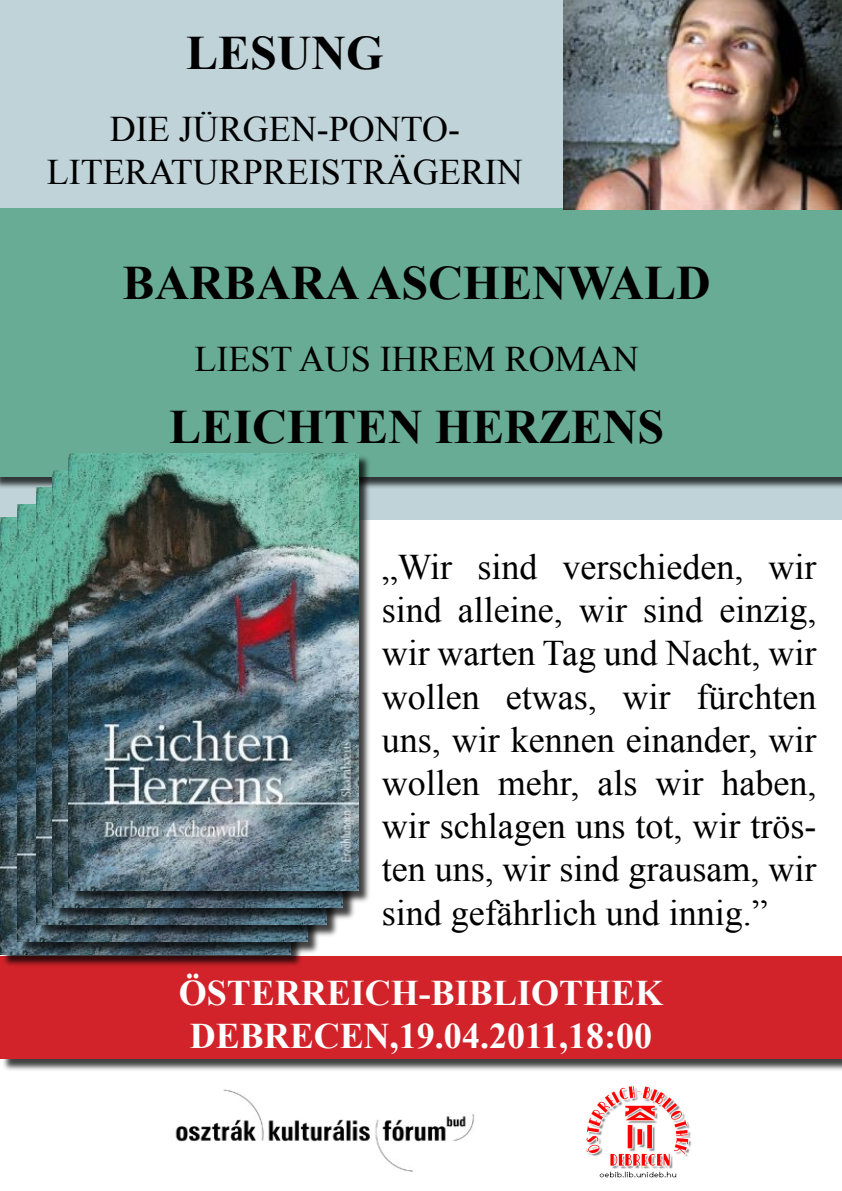
<style>
.page{position:relative;width:842px;height:1191px;background:#fff}
.page>*{position:absolute;margin:0;border:0;box-sizing:border-box;transform-origin:0 0}
.t1{font:700 48px "Times New Roman";color:#000}
.t2{font:36px/43.2px "Times New Roman";color:#000;text-align:justify}
.t3{font:700 36px/43.2px "Times New Roman";color:#fff;text-align:center}
</style>
<div class="page">
<div style="left:0;top:0;width:842px;height:520px;background:#c0d3d9"></div>
<div style="left:0;top:208px;width:842px;height:281px;background:#000;opacity:.75"></div>
<div style="left:0;top:208px;width:842px;height:268px;background:#68ac95"></div>
<img style="left:563px;top:0;width:279px;height:210px">
<img style="left:175px;top:1089px;width:299px;height:83px">
<img style="left:586px;top:1086px;width:106px;height:92px">
<div style="left:1px;top:957px;width:841px;height:116px;background:#000;opacity:.75"></div>
<div style="left:0;top:956px;width:842px;height:103px;background:#d2232a"></div>
<div style="left:1px;top:519px;width:302px;height:449px;background:#000;opacity:.75"></div>
<img style="left:0;top:518px;width:18px;height:436px">
<div style="left:18px;top:506px;width:302px;height:449px;background:#000;opacity:.75"></div>
<img style="left:17px;top:505px;width:290px;height:436px">
<div style="left:37px;top:489px;width:302px;height:449px;background:#000;opacity:.75"></div>
<img style="left:36px;top:488px;width:290px;height:436px">
<div style="left:54px;top:472px;width:302px;height:449px;background:#000;opacity:.75"></div>
<img style="left:53px;top:471px;width:290px;height:436px">
<div style="left:69px;top:455px;width:302px;height:449px;background:#000;opacity:.75"></div>
<img style="left:68px;top:454px;width:290px;height:436px">
<h1 class="t1" style="left:186px;top:19px;width:199px">LESUNG</h1>
<p class="t2" style="left:47px;top:106px;width:477px;text-align:center">DIE JÜRGEN-PONTO-<br>LITERATURPREISTRÄGERIN</p>
<h1 class="t1" style="left:123px;top:250px;width:590px">BARBARA ASCHENWALD</h1>
<p class="t2" style="left:195px;top:337px;width:446px">LIEST AUS IHREM ROMAN</p>
<h1 class="t1" style="left:169px;top:394px;width:496px">LEICHTEN HERZENS</h1>
<p class="t2" style="left:382px;top:544px;width:436px">„Wir sind verschieden, wir sind alleine, wir sind einzig, wir warten Tag und Nacht, wir wollen etwas, wir fürchten uns, wir kennen einander, wir wollen mehr, als wir haben, wir schlagen uns tot, wir trös&shy;ten uns, wir sind grausam, wir sind gefährlich und innig.”</p>
<p class="t3" style="left:179px;top:970px;width:486px">ÖSTERREICH-BIBLIOTHEK<br>DEBRECEN,19.04.2011,18:00</p>
</div>
